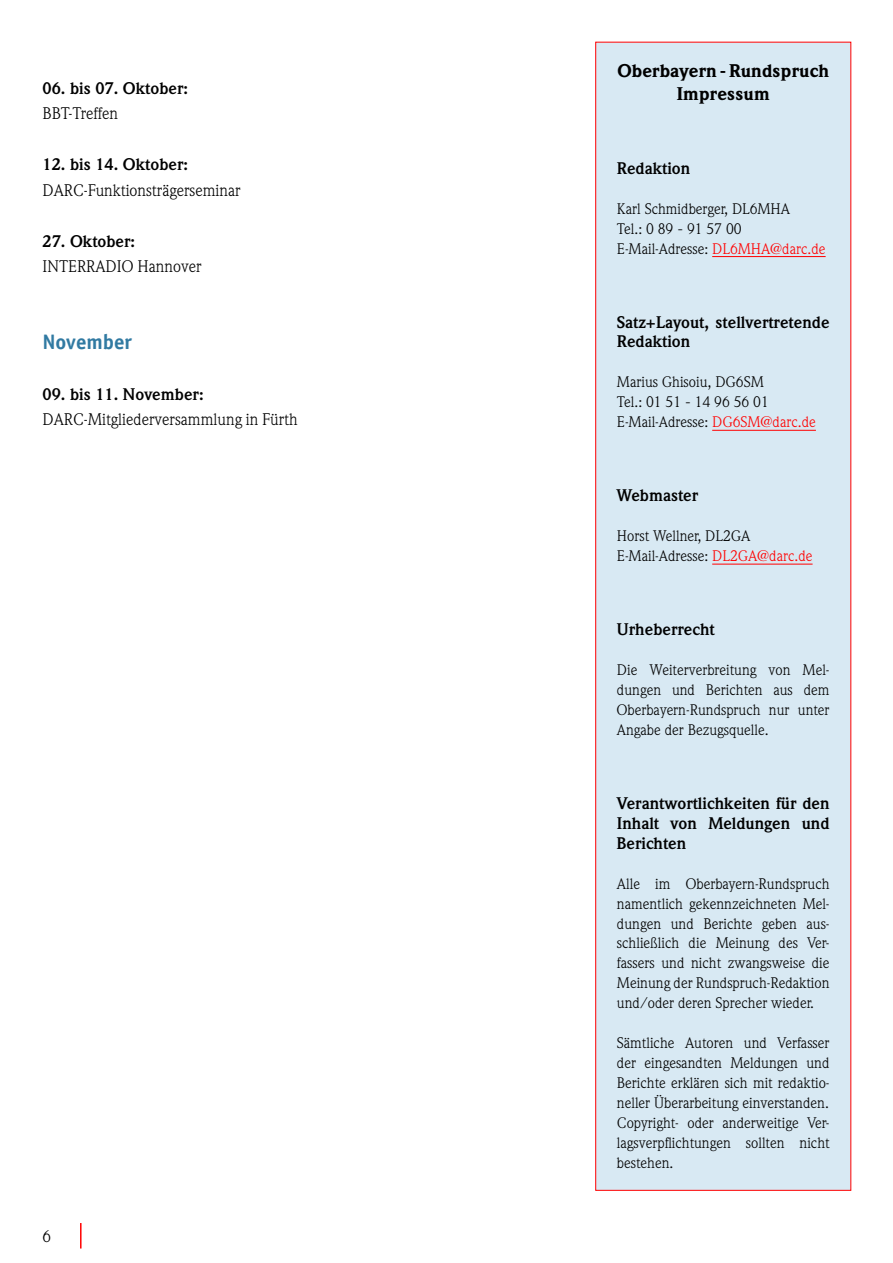
<style>
.page{position:relative;width:893px;height:1263px;background:#fff}
.page>*{position:absolute;margin:0;border:0;box-sizing:border-box;transform-origin:0 0}
.t1{font:700 21px "Officina Sans LT";color:#317aa2}
.t2{font:900 18px/22.5px "Weidemann LT";letter-spacing:.01em;color:#000;text-align:center}
.t3{font:700 16.5px/20px "Weidemann LT";color:#000}
.t4{font:16.5px "Weidemann LT";color:#000}
.t5{font:15px/20px "Weidemann LT";color:#000}
.s1{color:#f00}
</style>
<div class="page">
<hr style="left:80px;top:1223px;width:2px;height:25px;background:#f00">
<div style="left:595px;top:42px;width:256px;height:1149px;background:#d8e9f3;border:1px solid #f00"></div>
<hr style="left:712px;top:256px;width:114px;height:1px;background:#f00">
<hr style="left:712px;top:430px;width:104px;height:1px;background:#f00">
<hr style="left:712px;top:564px;width:101px;height:1px;background:#f00">
<p class="t3" style="left:43px;top:78px;width:147px">06. bis 07. Oktober:</p>
<p class="t4" style="left:43px;top:104px;width:77px">BBT-Treffen</p>
<p class="t3" style="left:43px;top:155px;width:147px">12. bis 14. Oktober:</p>
<p class="t4" style="left:43px;top:180px;width:200px">DARC-Funktionsträgerseminar</p>
<p class="t3" style="left:43px;top:231px;width:94px">27. Oktober:</p>
<p class="t4" style="left:43px;top:257px;width:160px">INTERRADIO Hannover</p>
<h1 class="t1" style="left:43px;top:328px;width:91px">November</h1>
<p class="t3" style="left:43px;top:384px;width:163px">09. bis 11. November:</p>
<p class="t4" style="left:43px;top:410px;width:257px">DARC-Mitgliederversammlung in Fürth</p>
<p class="t4" style="left:43px;top:1226px;width:10px">6</p>
<p class="t2" style="left:617px;top:60px;width:213px">Oberbayern -Rundspruch<br>Impressum</p>
<p class="t3" style="left:617px;top:158px;width:75px">Redaktion</p>
<p class="t5" style="left:617px;top:198px;width:210px">Karl Schmidberger, DL6MHA<br>Tel.: 0 89 - 91 57 00<br>E-Mail-Adresse: <span class="s1">DL6MHA@darc.de</span></p>
<p class="t3" style="left:617px;top:312px;width:214px">Satz+Layout, stellvertretende<br>Redaktion</p>
<p class="t5" style="left:617px;top:372px;width:200px">Marius Ghisoiu, DG6SM<br>Tel.: 01 51 - 14 96 56 01<br>E-Mail-Adresse: <span class="s1">DG6SM@darc.de</span></p>
<p class="t3" style="left:617px;top:486px;width:83px">Webmaster</p>
<p class="t5" style="left:617px;top:526px;width:197px">Horst Wellner, DL2GA<br>E-Mail-Adresse: <span class="s1">DL2GA@darc.de</span></p>
<p class="t3" style="left:617px;top:620px;width:99px">Urheberrecht</p>
<p class="t5" style="left:617px;top:660px;width:214px;text-align:justify">Die Weiterverbreitung von Mel&shy;dungen und Berichten aus dem Oberbayern-Rundspruch nur unter Angabe der Bezugsquelle.</p>
<p class="t3" style="left:617px;top:793px;width:214px;text-align:justify">Verantwortlichkeiten für den Inhalt von Meldungen und Berichten</p>
<p class="t5" style="left:617px;top:873px;width:214px;text-align:justify">Alle im Oberbayern-Rundspruch namentlich gekennzeichneten Mel&shy;dungen und Berichte geben aus&shy;schließlich die Meinung des Ver&shy;fassers und nicht zwangsweise die Meinung der Rundspruch-Redaktion und/oder deren Sprecher wieder.</p>
<p class="t5" style="left:617px;top:1033px;width:214px;text-align:justify">Sämtliche Autoren und Verfasser der eingesandten Meldungen und Berichte erklären sich mit redaktio&shy;neller Überarbeitung einverstanden.<br>Copyright- oder anderweitige Ver&shy;lagsverpflichtungen sollten nicht bestehen.</p>
</div>
